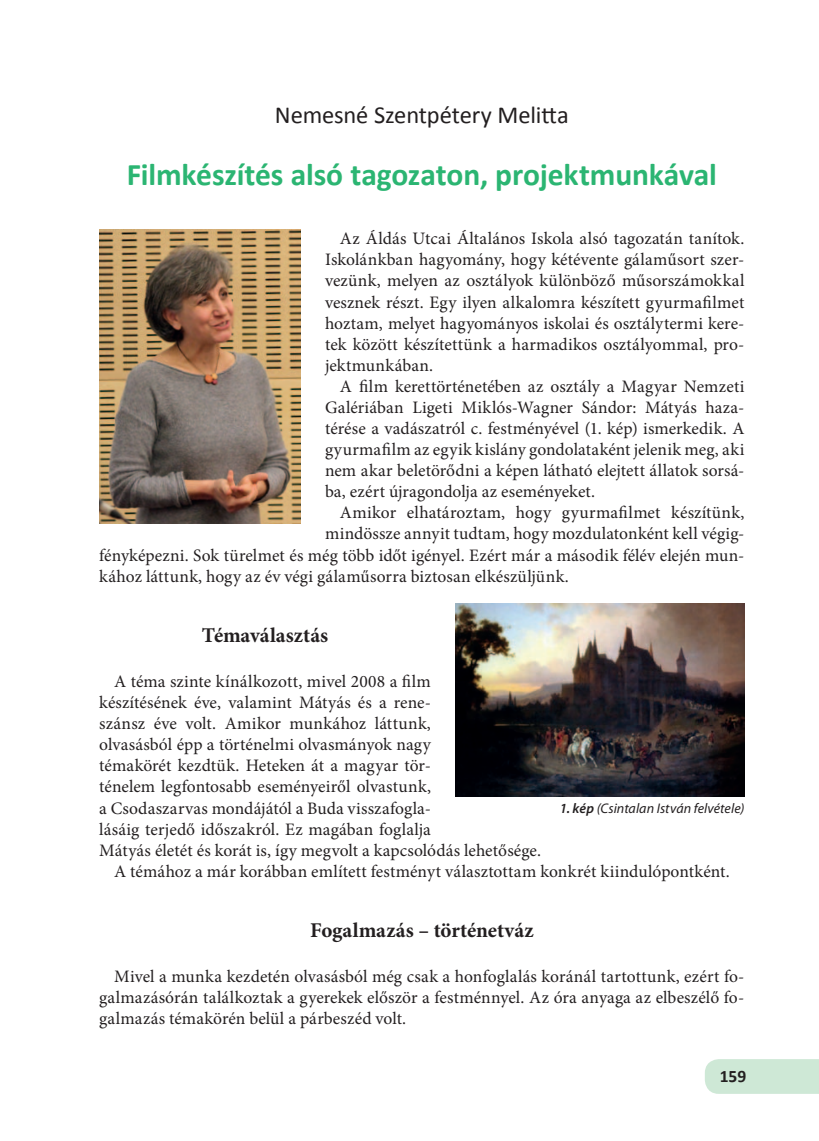
<style>
.page{position:relative;width:819px;height:1141px;background:#fff}
.page>*{position:absolute;margin:0;border:0;box-sizing:border-box;transform-origin:0 0}
.Főcím{font:700 31.5px "Calibri";letter-spacing:-.005em;color:#2bb572}
.Szerző{font:24.5px "Calibri";letter-spacing:-.01em;color:#231f20}
.Cím_1{font:700 21px "Minion Pro";color:#231f20}
.Body_text{font:17.5px/21px "Minion Pro";letter-spacing:.005em;color:#231f20;text-align:justify}
.t1{font:700 17.5px "Calibri";color:#231f20}
.Body_text-2{font:italic 14px "Myriad Pro";letter-spacing:.005em;color:#231f20}
.s1{font-weight:600}
</style>
<div class="page">
<div style="left:705px;top:1059px;width:114px;height:35px;background:#cee8d6"></div>
<img style="left:456px;top:604px;width:288px;height:192px">
<img style="left:99px;top:229px;width:201px;height:295px">
<p class="Szerző" style="left:275px;top:99px;width:295px">Nemesné Szentpétery Melitta</p>
<p class="Főcím" style="left:127px;top:155px;width:591px">Filmkészítés alsó tagozaton, projektmunkával</p>
<p class="Body_text" style="left:325px;top:228px;width:421px;text-indent:15px">Az Áldás Utcai Általános Iskola alsó tagozatán tanítok.<br>Iskolánkban hagyomány, hogy kétévente gálaműsort szer&shy;vezünk, melyen az osztályok különböző műsorszámokkal vesznek részt. Egy ilyen alkalomra készített gyurmafilmet hoztam, melyet hagyományos iskolai és osztálytermi kere&shy;tek között készítettünk a harmadikos osztályommal, pro&shy;jektmunkában.</p>
<p class="Body_text" style="left:325px;top:376px;width:421px;text-indent:15px">A film kerettörténetében az osztály a Magyar Nemzeti Galériában Ligeti Miklós-Wagner Sándor: Mátyás haza&shy;térése a vadászatról c. festményével (1. kép) ismerkedik. A gyurmafilm az egyik kislány gondolataként jelenik meg, aki nem akar beletörődni a képen látható elejtett állatok sorsá&shy;ba, ezért újragondolja az eseményeket.</p>
<p class="Body_text" style="left:340px;top:502px;width:406px">Amikor elhatároztam, hogy gyurmafilmet készítünk,</p>
<p class="Body_text" style="left:325px;top:523px;width:421px">mindössze annyit tudtam, hogy mozdulatonként kell végig-</p>
<p class="Body_text" style="left:99px;top:545px;width:646px">fényképezni. Sok türelmet és még több időt igényel. Ezért már a második félév elején mun-</p>
<p class="Body_text" style="left:99px;top:566px;width:471px">kához láttunk, hogy az év végi gálaműsorra biztosan elkészüljünk.</p>
<p class="Cím_1" style="left:202px;top:620px;width:128px">Témaválasztás</p>
<p class="Body_text" style="left:99px;top:671px;width:443px;text-align:left;text-indent:15px">A téma szinte kínálkozott, mivel 2008 a film<br>készítésének éve, valamint Mátyás és a rene-<br>szánsz éve volt. Amikor munkához láttunk,<br>olvasásból épp a történelmi olvasmányok nagy<br>témakörét kezdtük. Heteken át a magyar tör-<br>ténelem legfontosabb eseményeiről olvastunk,<br>a Csodaszarvas mondájától a Buda visszafogla-<br>lásáig terjedő időszakról. Ez magában foglalja<br>Mátyás életét és korát is, így megvolt a kapcsolódás lehetősége.</p>
<p class="Body_text" style="left:114px;top:861px;width:617px">A témához a már korábban említett festményt választottam konkrét kiindulópontként.</p>
<p class="Body_text-2" style="left:560px;top:800px;width:186px"><span class="s1">1. kép</span> (Csintalan István felvétele)</p>
<p class="Cím_1" style="left:310px;top:915px;width:225px">Fogalmazás – történetváz</p>
<p class="Body_text" style="left:99px;top:966px;width:646px;text-indent:15px">Mivel a munka kezdetén olvasásból még csak a honfoglalás koránál tartottunk, ezért fo&shy;galmazásórán találkoztak a gyerekek először a festménnyel. Az óra anyaga az elbeszélő fo&shy;galmazás témakörén belül a párbeszéd volt.</p>
<p class="t1" style="left:719px;top:1065px;width:28px">159</p>
</div>
